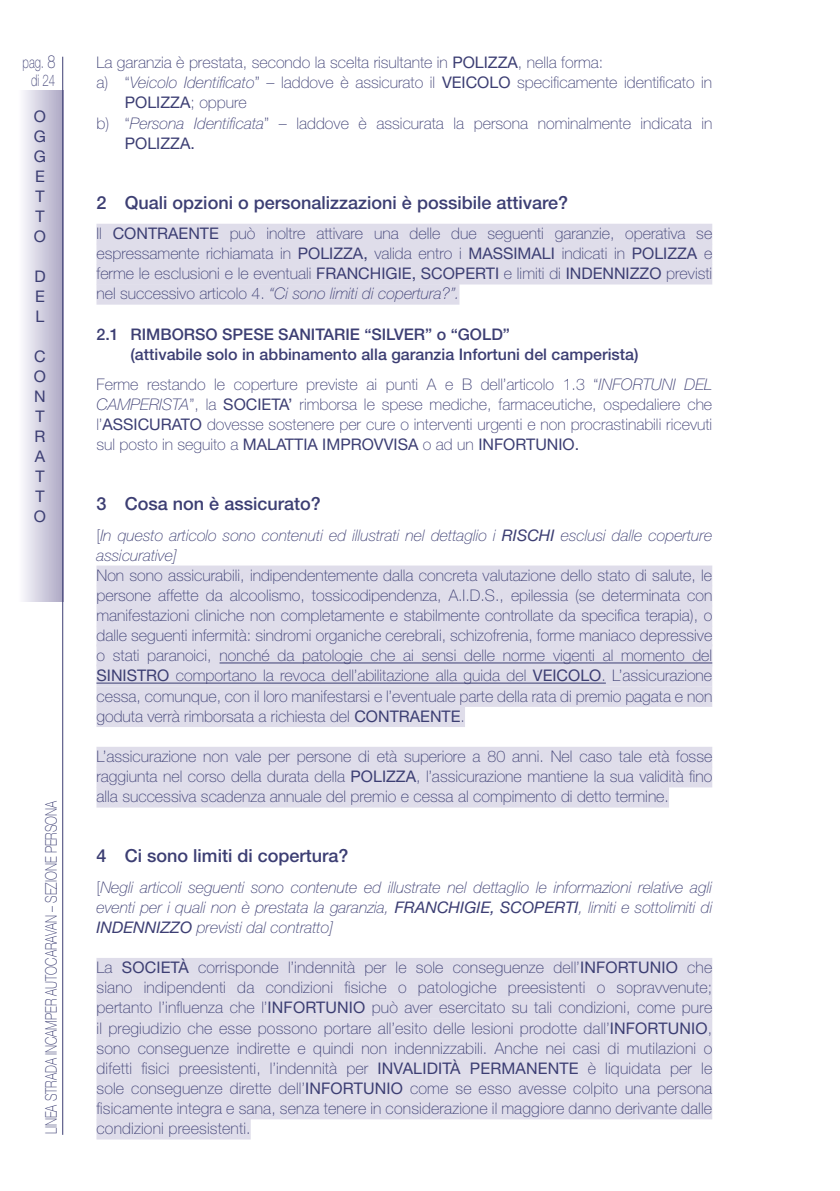
<style>
.page{position:relative;width:840px;height:1191px;background:#fff}
.page>*{position:absolute;margin:0;border:0;box-sizing:border-box;transform-origin:0 0}
.t1{font:500 18px "Helvetica Neue LT Std";color:#3c3e73}
.t2{font:100 16.2px/18px "Helvetica Neue LT Std";color:#3c3e73;text-align:center;scale:.71 1}
.t3{font:100 16px/20.2px "Helvetica Neue LT Std";color:#3c3e73;text-align:justify}
.t4{font:italic 100 16px/20.2px "Helvetica Neue LT Std";color:#3c3e73}
.t5{font:500 16px/20.2px "Helvetica Neue LT Std";color:#3c3e73}
.t6{font:100 16px "Helvetica Neue LT Std";color:#3c3e73;scale:.74 1}
.t7{font:16px/20px "Helvetica Neue LT Std";color:#3c3e73;text-align:justify}
.s1{font-size:18px}
.s2{font-weight:400}
.s3{font-style:italic}
.s4{font-weight:100}
.s5{font-style:normal}
</style>
<div class="page">
<div style="left:96px;top:224px;width:615px;height:20px;background:#dfddea"></div>
<div style="left:96px;top:244px;width:615px;height:20px;background:#dfddea"></div>
<div style="left:96px;top:264px;width:615px;height:20px;background:#dfddea"></div>
<div style="left:96px;top:284px;width:363px;height:21px;background:#dfddea"></div>
<div style="left:96px;top:565px;width:615px;height:21px;background:#dfddea"></div>
<div style="left:96px;top:585px;width:615px;height:21px;background:#dfddea"></div>
<div style="left:96px;top:606px;width:615px;height:20px;background:#dfddea"></div>
<div style="left:96px;top:626px;width:615px;height:20px;background:#dfddea"></div>
<div style="left:96px;top:644px;width:615px;height:22px;background:#dfddea"></div>
<hr style="left:219px;top:662px;width:492px;height:1px;background:#3c3e73">
<div style="left:96px;top:664px;width:615px;height:22px;background:#dfddea"></div>
<hr style="left:96px;top:682px;width:509px;height:1px;background:#3c3e73">
<div style="left:96px;top:686px;width:615px;height:21px;background:#dfddea"></div>
<div style="left:96px;top:706px;width:369px;height:21px;background:#dfddea"></div>
<div style="left:96px;top:747px;width:615px;height:20px;background:#dfddea"></div>
<div style="left:96px;top:767px;width:615px;height:20px;background:#dfddea"></div>
<div style="left:96px;top:787px;width:572px;height:20px;background:#dfddea"></div>
<div style="left:96px;top:958px;width:615px;height:20px;background:#dfddea"></div>
<div style="left:96px;top:978px;width:615px;height:20px;background:#dfddea"></div>
<div style="left:96px;top:998px;width:615px;height:20px;background:#dfddea"></div>
<div style="left:96px;top:1018px;width:615px;height:20px;background:#dfddea"></div>
<div style="left:96px;top:1038px;width:615px;height:21px;background:#dfddea"></div>
<div style="left:96px;top:1058px;width:615px;height:21px;background:#dfddea"></div>
<div style="left:96px;top:1078px;width:615px;height:21px;background:#dfddea"></div>
<div style="left:96px;top:1098px;width:615px;height:21px;background:#dfddea"></div>
<div style="left:96px;top:1119px;width:154px;height:20px;background:#dfddea"></div>
<div style="left:17px;top:91px;width:46px;height:510px;background:linear-gradient(to right,#fff,#afaac6)"></div>
<hr style="left:62px;top:57px;width:1px;height:1077px;background:#3c3e73">
<p class="t2" style="left:23px;top:53px;width:48px">pag. <span class="s1">8 </span>di 24</p>
<p class="t3" style="left:96px;top:52px;width:508px">La garanzia è prestata, secondo la scelta risultante in <span class="s2">POLIZZA</span>, nella forma:</p>
<p class="t3" style="left:96px;top:72px;width:617px">a) “<span class="s3">Veicolo Identificato</span>” – laddove è assicurato il <span class="s2">VEICOLO</span> specificamente identificato in</p>
<p class="t7" style="left:125px;top:92px;width:123px">POLIZZA<span class="s4">; oppure</span></p>
<p class="t3" style="left:96px;top:113px;width:617px">b) “<span class="s3">Persona Identificata</span>” – laddove è assicurata la persona nominalmente indicata in</p>
<p class="t7" style="left:125px;top:133px;width:71px">POLIZZA.</p>
<p class="t7" style="left:34px;top:106px;width:14px">O G G E T T O</p>
<p class="t7" style="left:34px;top:266px;width:13px">D E L</p>
<p class="t7" style="left:34px;top:346px;width:14px">C O N T R A T T O</p>
<p class="t1" style="left:96px;top:192px;width:473px">2 Quali opzioni o personalizzazioni è possibile attivare?</p>
<p class="t3" style="left:96px;top:223px;width:617px">Il <span class="s2">CONTRAENTE</span> può inoltre attivare una delle due seguenti garanzie, operativa se espressamente richiamata in <span class="s2">POLIZZA,</span> valida entro i <span class="s2">MASSIMALI</span> indicati in <span class="s2">POLIZZA</span> e ferme le esclusioni e le eventuali <span class="s2">FRANCHIGIE, SCOPERTI</span> e limiti di <span class="s2">INDENNIZZO</span> previsti nel successivo articolo 4. <span class="s3">“Ci sono limiti di copertura?”.</span></p>
<p class="t5" style="left:130px;top:323px;width:509px;text-indent:-34px">2.1 RIMBORSO SPESE SANITARIE “SILVER” o “GOLD”<br>(attivabile solo in abbinamento alla garanzia Infortuni del camperista)</p>
<p class="t3" style="left:96px;top:374px;width:617px">Ferme restando le coperture previste ai punti A e B dell’articolo 1.3 “<span class="s3">INFORTUNI DEL CAMPERISTA</span>”, la <span class="s2">SOCIETA’</span> rimborsa le spese mediche, farmaceutiche, ospedaliere che l’<span class="s2">ASSICURATO</span> dovesse sostenere per cure o interventi urgenti e non procrastinabili ricevuti sul posto in seguito a <span class="s2">MALATTIA IMPROVVISA</span> o ad un <span class="s2">INFORTUNIO.</span></p>
<p class="t1" style="left:96px;top:493px;width:226px">3 Cosa non è assicurato?</p>
<p class="t4" style="left:96px;top:525px;width:617px"><span class="s5">[</span>In questo articolo sono contenuti ed illustrati nel dettaglio i <span class="s2">RISCHI</span> esclusi dalle coperture assicurative]</p>
<p class="t3" style="left:96px;top:565px;width:617px">Non sono assicurabili, indipendentemente dalla concreta valutazione dello stato di salute, le persone affette da alcoolismo, tossicodipendenza, A.I.D.S., epilessia (se determinata con manifestazioni cliniche non completamente e stabilmente controllate da specifica terapia), o dalle seguenti infermità: sindromi organiche cerebrali, schizofrenia, forme maniaco depressive o stati paranoici, nonché da patologie che ai sensi delle norme vigenti al momento del <span class="s2">SINISTRO</span> comportano la revoca dell’abilitazione alla guida del <span class="s2">VEICOLO</span>. L’assicurazione cessa, comunque, con il loro manifestarsi e l’eventuale parte della rata di premio pagata e non goduta verrà rimborsata a richiesta del <span class="s2">CONTRAENTE</span>.</p>
<p class="t3" style="left:96px;top:746px;width:617px">L’assicurazione non vale per persone di età superiore a 80 anni. Nel caso tale età fosse raggiunta nel corso della durata della <span class="s2">POLIZZA</span>, l’assicurazione mantiene la sua validità fino alla successiva scadenza annuale del premio e cessa al compimento di detto termine.</p>
<p class="t6" style="left:42px;top:1134px;width:452px;rotate:-90deg">LINEA STRADA INCAMPER AUTOCARAVAN – SEZIONE PERSONA</p>
<p class="t1" style="left:96px;top:845px;width:253px">4 Ci sono limiti di copertura?</p>
<p class="t4" style="left:96px;top:876px;width:617px;text-align:justify"><span class="s5">[</span>Negli articoli seguenti sono contenute ed illustrate nel dettaglio le informazioni relative agli eventi per i quali non è prestata la garanzia, <span class="s2">FRANCHIGIE, SCOPERTI</span>, limiti e sottolimiti di <span class="s2">INDENNIZZO</span> previsti dal contratto]</p>
<p class="t3" style="left:96px;top:957px;width:617px">La <span class="s2">SOCIETÀ</span> corrisponde l’indennità per le sole conseguenze dell’<span class="s2">INFORTUNIO</span> che siano indipendenti da condizioni fisiche o patologiche preesistenti o sopravvenute; pertanto l’influenza che l’<span class="s2">INFORTUNIO</span> può aver esercitato su tali condizioni, come pure il pregiudizio che esse possono portare all’esito delle lesioni prodotte dall’<span class="s2">INFORTUNIO</span>, sono conseguenze indirette e quindi non indennizzabili. Anche nei casi di mutilazioni o difetti fisici preesistenti, l’indennità per <span class="s2">INVALIDITÀ PERMANENTE</span> è liquidata per le sole conseguenze dirette dell’<span class="s2">INFORTUNIO</span> come se esso avesse colpito una persona fisicamente integra e sana, senza tenere in considerazione il maggiore danno derivante dalle condizioni preesistenti.</p>
</div>
